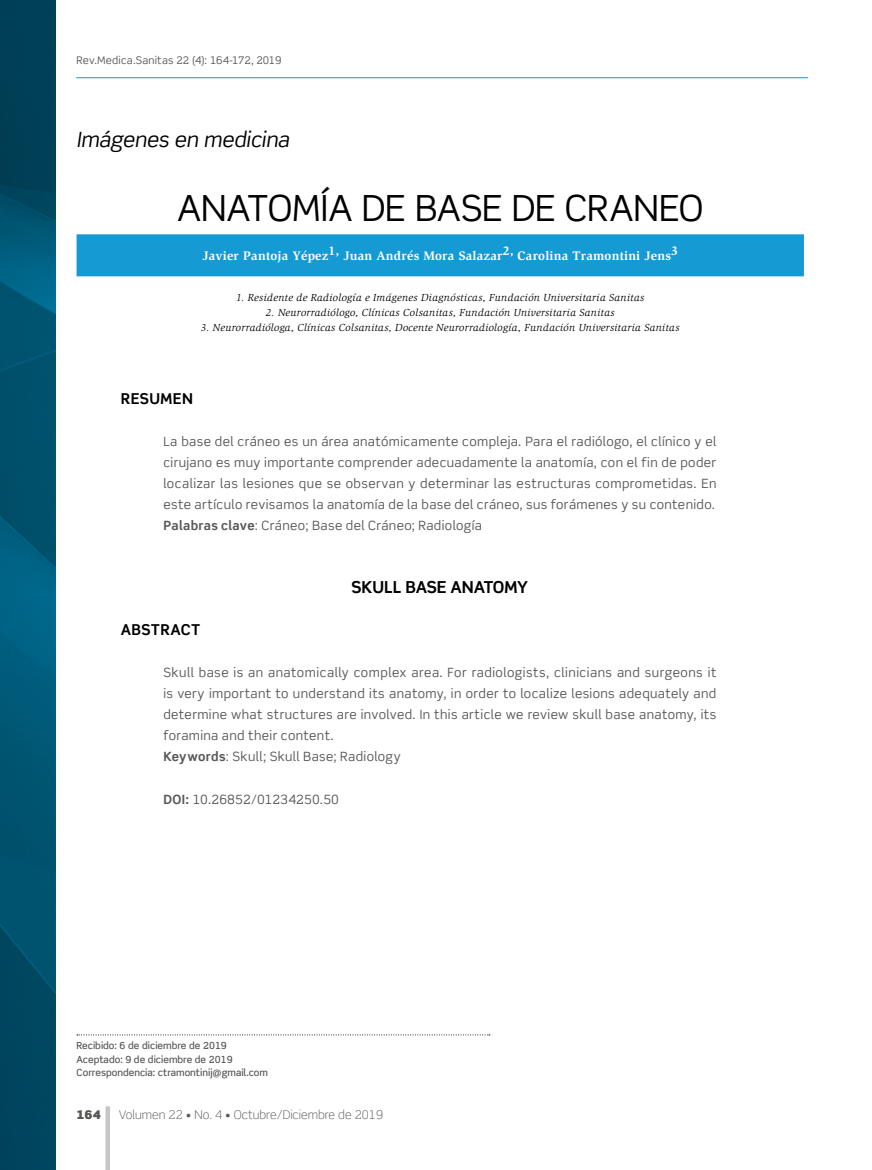
<style>
.page{position:relative;width:872px;height:1170px;background:#fff}
.page>*{position:absolute;margin:0;border:0;box-sizing:border-box;transform-origin:0 0}
._05Tit_princ{font:36px "Scene Std";letter-spacing:-.01em;color:#000}
._04Antetitulo{font:italic 21px "Scene Std";letter-spacing:-.005em;color:#000}
._06Tit_ingles{font:700 16.5px "Scene Std";letter-spacing:-.005em;color:#000}
._09Subt_1{font:700 15px "Scene Std";letter-spacing:.02em;color:#000}
._11Resumen_-_abstrac{font:12.75px/21px "Scene Std";letter-spacing:.03em;color:#575756;text-align:justify}
._07Autores{font:700 12.75px "Slimbach Std";letter-spacing:.015em;color:#fff}
.t1{font:300 12px "Scene Std";color:#575756}
.t2{font:900 12px "Scene Std";color:#575756}
._08Filiacion_Autores{font:italic 10.5px "Slimbach Std";letter-spacing:.03em;color:#000}
.t3{font:10.5px "Scene Std";letter-spacing:.02em;color:#575756}
._03pie_de_pagina{font:500 9.75px "Scene Std";color:#575756}
.s1{font-style:inherit}
.s2{font-weight:700}
</style>
<div class="page">
<hr style="left:106px;top:1106px;width:4px;height:63px;background:#c6c6c6">
<hr style="left:76px;top:77px;width:732px;height:1px;background:#169ad3">
<img style="left:0;top:0;width:55px;height:1169px">
<svg style="left:77px;top:1034px;width:413px;height:1px"></svg>
<div style="left:77px;top:234px;width:727px;height:42px;background:#169ad3"></div>
<p class="t3" style="left:77px;top:53px;width:206px">Rev.Medica.Sanitas <span class="s1">22 (4): 164-172, 2019</span></p>
<p class="_04Antetitulo" style="left:77px;top:127px;width:214px">Imágenes en medicina</p>
<p class="_05Tit_princ" style="left:177px;top:185px;width:528px">ANATOMÍA DE BASE DE CRANEO</p>
<p class="_07Autores" style="left:202px;top:248px;width:477px">Javier Pantoja Yépez1, Juan Andrés Mora Salazar2, Carolina Tramontini Jens3</p>
<p class="_08Filiacion_Autores" style="left:236px;top:291px;width:410px">1. Residente de Radiología e Imágenes Diagnósticas, Fundación Universitaria Sanitas</p>
<p class="_08Filiacion_Autores" style="left:266px;top:306px;width:350px">2. Neurorradiólogo, Clínicas Colsanitas, Fundación Universitaria Sanitas</p>
<p class="_08Filiacion_Autores" style="left:201px;top:321px;width:480px">3. Neurorradióloga, Clínicas Colsanitas, Docente Neurorradiología, Fundación Universitaria Sanitas</p>
<p class="_09Subt_1" style="left:121px;top:389px;width:74px">RESUMEN</p>
<p class="_11Resumen_-_abstrac" style="left:163px;top:431px;width:554px">La base del cráneo es un área anatómicamente compleja. Para el radiólogo, el clínico y el cirujano es muy importante comprender adecuadamente la anatomía, con el fin de poder localizar las lesiones que se observan y determinar las estructuras comprometidas. En este artículo revisamos la anatomía de la base del cráneo, sus forámenes y su contenido.</p>
<p class="_11Resumen_-_abstrac" style="left:163px;top:515px;width:320px"><span class="s2">Palabras clave</span>: Cráneo; Base del Cráneo; Radiología</p>
<p class="_06Tit_ingles" style="left:352px;top:577px;width:178px">SKULL BASE ANATOMY</p>
<p class="_09Subt_1" style="left:121px;top:620px;width:81px">ABSTRACT</p>
<p class="_11Resumen_-_abstrac" style="left:163px;top:662px;width:554px">Skull base is an anatomically complex area. For radiologists, clinicians and surgeons it is very important to understand its anatomy, in order to localize lesions adequately and determine what structures are involved. In this article we review skull base anatomy, its foramina and their content.</p>
<p class="_11Resumen_-_abstrac" style="left:163px;top:746px;width:239px"><span class="s2">Keywords</span>: Skull; Skull Base; Radiology</p>
<p class="_11Resumen_-_abstrac" style="left:163px;top:788px;width:177px"><span class="s2">DOI:</span> 10.26852/01234250.50</p>
<p class="_03pie_de_pagina" style="left:77px;top:1039px;width:152px">Recibido: 6 de diciembre de 2019</p>
<p class="_03pie_de_pagina" style="left:77px;top:1053px;width:158px">Aceptado: 9 de diciembre de 2019</p>
<p class="_03pie_de_pagina" style="left:77px;top:1066px;width:193px">Correspondencia: ctramontinij@gmail.com</p>
<p class="t2" style="left:76px;top:1106px;width:26px">164</p>
<p class="t1" style="left:119px;top:1106px;width:266px">Volumen 22 • No. 4 • Octubre/Diciembre de 2019</p>
</div>
